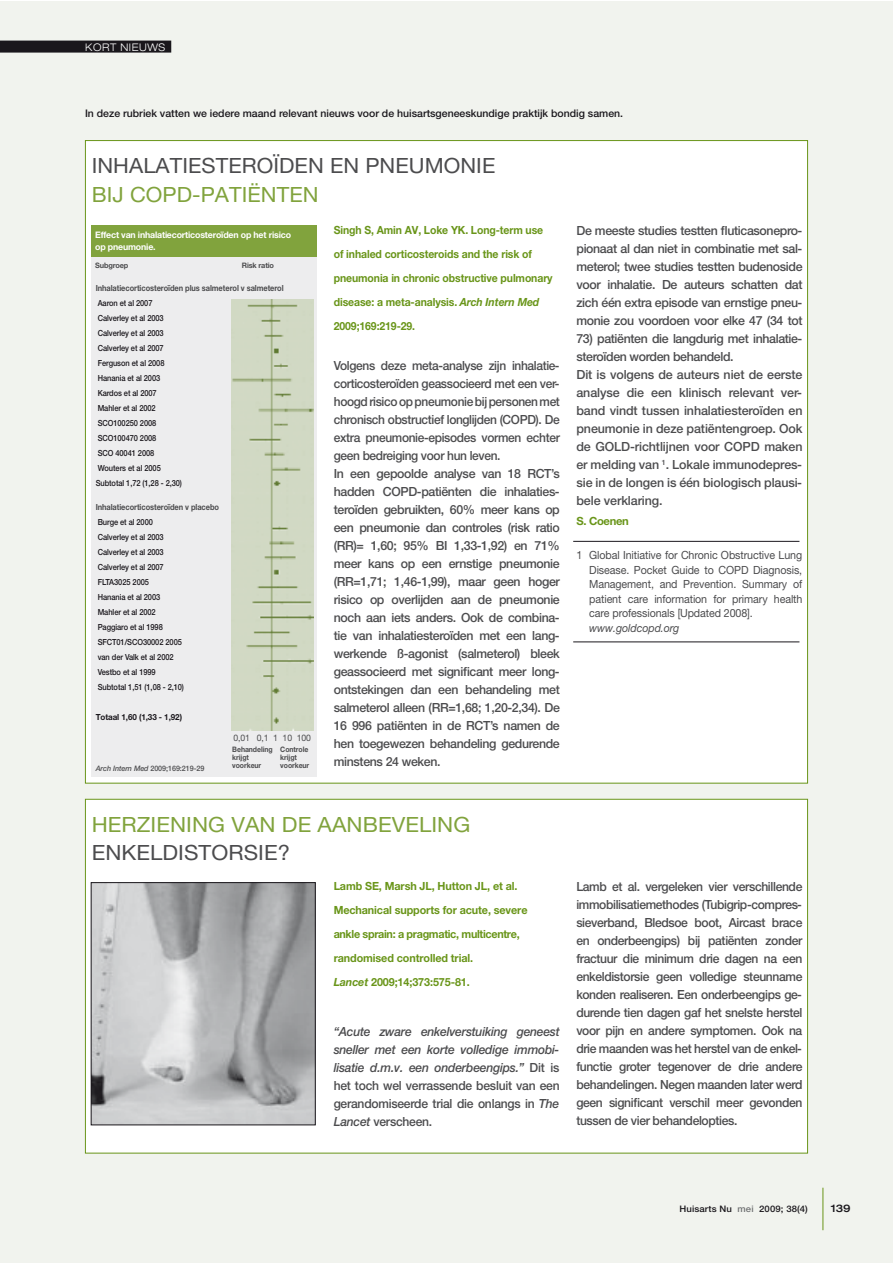
<style>
.page{position:relative;width:893px;height:1263px;background:#fff}
.page>*{position:absolute;margin:0;border:0;box-sizing:border-box;transform-origin:0 0}
.t1{font:21px "Helvetica Neue LT Pro";letter-spacing:.005em;color:#4c4c4e;scale:1.04 1}
.t2{font:21px "Helvetica Neue LT Pro";letter-spacing:.005em;color:#81a33d;scale:1.06 1}
.t3{font:21px "Helvetica Neue LT Pro";letter-spacing:.005em;color:#81a33d;scale:1.04 1}
.t4{font:21px "Helvetica Neue LT Pro";letter-spacing:.005em;color:#4c4c4e;scale:1.06 1}
.t5{font:500 12.6px/18px "Helvetica Neue LT Pro";letter-spacing:-.03em;color:#4c4c4e;scale:.95 1}
.t6{font:500 12.6px/18px "Helvetica Neue LT Pro";letter-spacing:-.03em;color:#4c4c4e;text-align:justify;scale:.96 1}
.t7{font:500 12.6px/18px "Helvetica Neue LT Pro";letter-spacing:-.01em;color:#4c4c4e}
.t8{font:500 12.6px/18px "Helvetica Neue LT Pro";letter-spacing:-.03em;color:#4c4c4e;text-align:justify}
.t9{font:italic 500 12.6px/18px "Helvetica Neue LT Pro";letter-spacing:-.02em;color:#4c4c4e;text-align:justify;scale:.96 1}
.t10{font:11.25px/14.5px "Helvetica Neue LT Pro";letter-spacing:-.01em;color:#4c4c4e;text-align:justify;scale:.95 1}
.t11{font:700 11.25px/24px "Helvetica Neue LT Pro";letter-spacing:-.01em;color:#699519;scale:.93 1}
.t12{font:700 11.25px/24px "Helvetica Neue LT Pro";letter-spacing:-.01em;color:#699519;scale:.96 1}
.t13{font:italic 11.25px "Helvetica Neue LT Pro";letter-spacing:-.01em;color:#4c4c4e;scale:.95 1}
.t14{font:700 11.25px "Helvetica Neue LT Pro";letter-spacing:-.01em;color:#699519}
.t15{font:500 10.5px "Helvetica Neue LT Pro";color:#1a171c}
.t16{font:300 expanded 10.5px "Helvetica Neue LT Pro";letter-spacing:.06em;color:#fff;scale:.95 1}
.t17{font:500 expanded 10.5px "Helvetica Neue LT Pro";color:#1a171c;scale:.95 1}
.t18{font:700 9px/12px "Helvetica Neue LT Pro";letter-spacing:-.02em;color:#fff}
.t19{font:500 9px "Helvetica Neue LT Pro";letter-spacing:.01em;color:#1a171c;scale:1.06 1}
.t20{font:9px "Helvetica Neue LT Pro";letter-spacing:-.01em;color:#4c4c4e;scale:.96 1}
.t21{font:500 8.4px/15px "Helvetica Neue LT Pro";letter-spacing:-.01em;color:#1a171c;scale:.89 1}
.t22{font:700 8.4px "Helvetica Neue LT Pro";letter-spacing:-.01em;color:#4c4c4e;scale:.89 1}
.t23{font:700 8.4px "Helvetica Neue LT Pro";letter-spacing:-.01em;color:#1a171c;scale:.96 1}
.t24{font:700 7.5px/8.2px "Helvetica Neue LT Pro";letter-spacing:-.01em;color:#4c4c4e;scale:.92 1}
.t25{font:500 7.5px "Helvetica Neue LT Pro";letter-spacing:-.01em;color:#4c4c4e;scale:.96 1}
.t26{font:700 7.5px "Helvetica Neue LT Pro";letter-spacing:-.01em;color:#4c4c4e}
.s1{font-style:italic}
.s2{font-style:normal}
.s3{color:#707173}
</style>
<div class="page">
<div style="left:0;top:1px;width:892px;height:1262px;background:#f1f3ee"></div>
<hr style="left:823px;top:1188px;width:1px;height:42px;background:#699519">
<div style="left:0;top:41px;width:171px;height:12px;background:#1a171c"></div>
<div style="left:85px;top:799px;width:722px;height:354px;background:#fff"></div>
<div style="left:85px;top:141px;width:722px;height:642px;background:#fff"></div>
<img style="left:93px;top:884px;width:220px;height:239px">
<div style="left:91px;top:882px;width:224px;height:243px;border:1px solid #1a171c"></div>
<hr style="left:573px;top:541px;width:226px;height:1px;background:#1a171c">
<hr style="left:573px;top:642px;width:226px;height:1px;background:#1a171c">
<div style="left:91px;top:230px;width:225px;height:547px;background:#ededee"></div>
<div style="left:91px;top:225px;width:225px;height:32px;background:#81a33d"></div>
<img style="left:232px;top:300px;width:81px;height:430px">
<p class="t16" style="left:85px;top:41px;width:86px">KORT NIEUWS</p>
<p class="t15" style="left:85px;top:107px;width:540px">In deze rubriek vatten we iedere maand relevant nieuws voor de huisartsgeneeskundige praktijk bondig samen.</p>
<h1 class="t1" style="left:92px;top:153px;width:390px">INHALATIESTEROÏDEN EN PNEUMONIE</h1>
<h1 class="t3" style="left:92px;top:182px;width:220px">BIJ COPD-PATIËNTEN</h1>
<p class="t18" style="left:95px;top:229px;width:197px">Effect van inhalatiecorticosteroïden op het risico op pneumonie.</p>
<p class="t26" style="left:95px;top:261px;width:35px">Subgroep</p>
<p class="t26" style="left:242px;top:261px;width:34px">Risk ratio</p>
<p class="t22" style="left:96px;top:283px;width:213px">Inhalatiecorticosteroïden plus salmeterol v salmeterol</p>
<p class="t21" style="left:96px;top:295px;width:99px">Aaron et al 2007<br>Calverley et al 2003<br>Calverley et al 2003<br>Calverley et al 2007<br>Ferguson et al 2008<br>Hanania et al 2003<br>Kardos et al 2007<br>Mahler et al 2002<br>SCO100250 2008<br>SCO100470 2008<br>SCO 40041 2008<br>Wouters et al 2005<br>Subtotal 1,72 (1,28 - 2,30)</p>
<p class="t22" style="left:96px;top:502px;width:140px">Inhalatiecorticosteroïden v placebo</p>
<p class="t21" style="left:98px;top:514px;width:99px">Burge et al 2000<br>Calverley et al 2003<br>Calverley et al 2003<br>Calverley et al 2007<br>FLTA3025 2005<br>Hanania et al 2003<br>Mahler et al 2002<br>Paggiaro et al 1998<br>SFCT01/SCO30002 2005 van der Valk et al 2002<br>Vestbo et al 1999<br>Subtotal 1,51 (1,08 - 2,10)</p>
<p class="t23" style="left:96px;top:712px;width:91px">Totaal 1,60 (1,33 - 1,92)</p>
<p class="t20" style="left:233px;top:732px;width:82px">0,01 0,1 1 10 100</p>
<p class="t24" style="left:232px;top:745px;width:84px">Behandeling Controle krijgt</p>
<p class="t24" style="left:280px;top:753px;width:20px">krijgt</p>
<p class="t24" style="left:232px;top:761px;width:33px">voorkeur</p>
<p class="t24" style="left:280px;top:761px;width:33px">voorkeur</p>
<p class="t25" style="left:96px;top:764px;width:115px"><span class="s1">Arch Intern Med</span> 2009;169:219-29</p>
<p class="t11" style="left:334px;top:218px;width:237px">Singh S, Amin AV, Loke YK. Long-term use of inhaled corticosteroids and the risk of pneumonia in chronic obstructive pulmonary disease: a meta-analysis. <span class="s1">Arch Intern Med </span>2009;169:219-29.</p>
<p class="t5" style="left:334px;top:356px;width:240px">Volgens deze meta-analyse zijn inhalatie&shy;corticosteroïden geassocieerd met een ver&shy;hoogd risico op pneumonie bij personen met chronisch obstructief longlijden (COPD). De extra pneumonie-episodes vormen echter geen bedreiging voor hun leven.<br>In een gepoolde analyse van 18 RCT’s hadden COPD-patiënten die inhalaties&shy;teroïden gebruikten, 60% meer kans op een pneumonie dan controles (risk ratio (RR)= 1,60; 95% BI 1,33-1,92) en 71% meer kans op een ernstige pneumonie (RR=1,71; 1,46-1,99), maar geen hoger risico op overlijden aan de pneumonie noch aan iets anders. Ook de combina&shy;tie van inhalatiesteroïden met een lang&shy;werkende ß-agonist (salmeterol) bleek geassocieerd met significant meer long&shy;ontstekingen dan een behandeling met salmeterol alleen (RR=1,68; 1,20-2,34). De 16 996 patiënten in de RCT’s namen de hen toegewezen behandeling gedurende minstens 24 weken.</p>
<p class="t8" style="left:576px;top:222px;width:228px">De meeste studies testten fluticasonepro&shy;pionaat al dan niet in combinatie met sal&shy;meterol; twee studies testten budenoside voor inhalatie. De auteurs schatten dat zich één extra episode van ernstige pneu&shy;monie zou voordoen voor elke 47 (34 tot</p>
<p class="t7" style="left:576px;top:330px;width:228px">73) patiënten die langdurig met inhalatie&shy;steroïden worden behandeld.<br>Dit is volgens de auteurs niet de eerste analyse die een klinisch relevant ver&shy;band vindt tussen inhalatiesteroïden en pneumonie in deze patiëntengroep. Ook de GOLD-richtlijnen voor COPD maken er melding van <sup>1</sup>. Lokale immunodepres&shy;sie in de longen is één biologisch plausi&shy;bele verklaring.</p>
<p class="t14" style="left:576px;top:514px;width:54px">S. Coenen</p>
<p class="t10" style="left:589px;top:548px;width:226px;text-indent:-13px">1 Global Initiative for Chronic Obstructive Lung Disease. Pocket Guide to COPD Diagnosis, Management, and Prevention. Summary of patient care information for primary health care professionals [Updated 2008].</p>
<p class="t13" style="left:589px;top:621px;width:96px">www.goldcopd.org</p>
<h1 class="t2" style="left:92px;top:812px;width:359px">HERZIENING VAN DE AANBEVELING</h1>
<h1 class="t4" style="left:92px;top:840px;width:189px">ENKELDISTORSIE?</h1>
<p class="t12" style="left:334px;top:874px;width:203px">Lamb SE, Marsh JL, Hutton JL, et al.<br>Mechanical supports for acute, severe ankle sprain: a pragmatic, multicentre, randomised controlled trial.<br><span class="s1">Lancet</span> 2009;14;373:575-81.</p>
<p class="t9" style="left:334px;top:1022px;width:237px">“Acute zware enkelverstuiking geneest sneller met een korte volledige immobi&shy;lisatie d.m.v. een onderbeengips.” <span class="s2">Dit is het toch wel verrassende besluit van een gerandomiseerde trial die onlangs in</span> The Lancet <span class="s2">verscheen.</span></p>
<p class="t6" style="left:576px;top:878px;width:237px">Lamb et al. vergeleken vier verschillende immobilisatiemethodes (Tubigrip-compres&shy;sieverband, Bledsoe boot, Aircast brace en onderbeengips) bij patiënten zonder fractuur die minimum drie dagen na een enkeldistorsie geen volledige steunname konden realiseren. Een onderbeengips ge&shy;durende tien dagen gaf het snelste herstel voor pijn en andere symptomen. Ook na drie maanden was het herstel van de enkel&shy;functie groter tegenover de drie andere behandelingen. Negen maanden later werd geen significant verschil meer gevonden tussen de vier behandelopties.</p>
<p class="t19" style="left:680px;top:1203px;width:123px">Huisarts Nu <span class="s3">mei</span> 2009; 38(4)</p>
<p class="t17" style="left:831px;top:1202px;width:22px">139</p>
</div>
